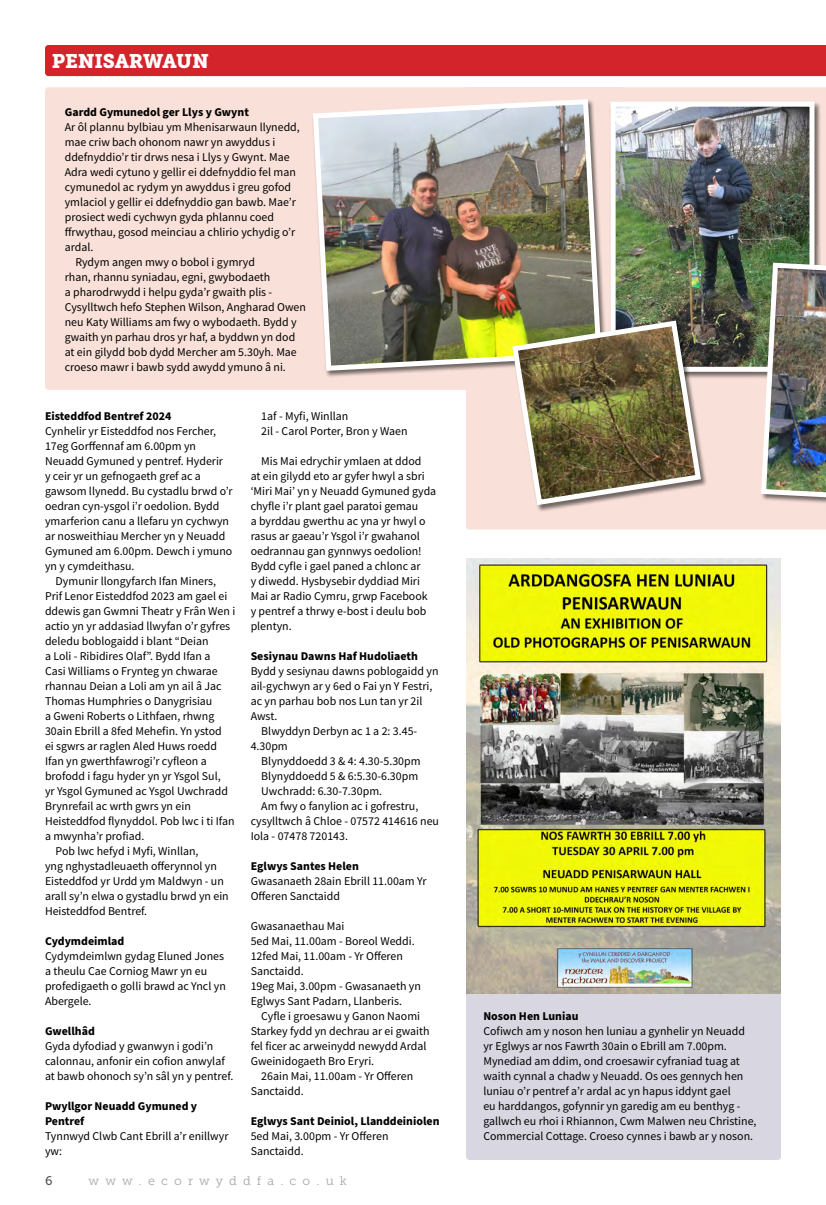
<style>
.page{position:relative;width:826px;height:1205px;background:#fff}
.page>*{position:absolute;margin:0;border:0;box-sizing:border-box;transform-origin:0 0}
.t1{font:19.62px "Museo Slab 900";letter-spacing:-.01em;color:#fff}
.t2{font:12.5px "Museo Slab 300";color:#a8a8a7}
.t3{font:12.5px "Museo Slab 500";color:#575756}
.Body_Eco{font:11.88px/15px "Source Sans Pro";color:#000}
.No_indent_Body_Eco{font:11.88px/15px "Source Sans Pro";color:#000}
.No_indent_Body_Eco-2{font:700 11.88px/15px "Source Sans Pro";color:#000}
.Body_Eco-2{font:700 11.88px "Source Sans Pro";color:#000}
</style>
<div class="page">
<div style="left:466px;top:926px;width:315px;height:234px;background:#d8d7e1;border-radius:3px"></div>
<div style="left:45px;top:87px;width:578px;height:303px;background:#f9e1d9;border-radius:3px"></div>
<div style="left:45px;top:45px;width:781px;height:31px;background:#d3232b"></div>
<img style="left:466px;top:558px;width:315px;height:435px">
<div style="left:466px;top:87px;width:360px;height:442px;background:#f9e1d9"></div>
<div style="left:312px;top:99px;width:296px;height:279px;background:#000;opacity:.55"></div>
<img style="left:312px;top:96px;width:292px;height:277px">
<div style="left:609px;top:102px;width:212px;height:277px;background:#000;opacity:.55"></div>
<img style="left:616px;top:108px;width:192px;height:258px">
<div style="left:610px;top:102px;width:204px;height:270px;border:5px solid #fff"></div>
<div style="left:511px;top:320px;width:196px;height:192px;background:#000;opacity:.55"></div>
<img style="left:509px;top:318px;width:195px;height:190px">
<img style="left:758px;top:260px;width:68px;height:252px">
<p class="t1" style="left:52px;top:50px;width:159px">PENISARWAUN</p>
<p class="No_indent_Body_Eco-2" style="left:65px;top:105px;width:186px">Gardd Gymunedol ger Llys y Gwynt</p>
<p class="No_indent_Body_Eco" style="left:65px;top:120px;width:236px">Ar ôl plannu bylbiau ym Mhenisarwaun llynedd, mae criw bach ohonom nawr yn awyddus i ddefnyddio’r tir drws nesa i Llys y Gwynt. Mae Adra wedi cytuno y gellir ei ddefnyddio fel man cymunedol ac rydym yn awyddus i greu gofod ymlaciol y gellir ei ddefnyddio gan bawb. Mae’r prosiect wedi cychwyn gyda phlannu coed ffrwythau, gosod meinciau a chlirio ychydig o’r ardal.</p>
<p class="Body_Eco" style="left:65px;top:255px;width:243px;text-indent:11px">Rydym angen mwy o bobol i gymryd<br>rhan, rhannu syniadau, egni, gwybodaeth<br>a pharodrwydd i helpu gyda’r gwaith plis - Cysylltwch hefo Stephen Wilson, Angharad Owen neu Katy Williams am fwy o wybodaeth. Bydd y gwaith yn parhau dros yr haf, a byddwn yn dod at ein gilydd bob dydd Mercher am 5.30yh. Mae croeso mawr i bawb sydd awydd ymuno â ni.</p>
<p class="Body_Eco-2" style="left:45px;top:408px;width:128px">Eisteddfod Bentref 2024</p>
<p class="Body_Eco" style="left:45px;top:423px;width:189px">Cynhelir yr Eisteddfod nos Fercher,<br>17eg Gorffennaf am 6.00pm yn<br>Neuadd Gymuned y pentref. Hyderir<br>y ceir yr un gefnogaeth gref ac a gawsom llynedd. Bu cystadlu brwd o’r oedran cyn-ysgol i’r oedolion. Bydd ymarferion canu a llefaru yn cychwyn ar nosweithiau Mercher yn y Neuadd<br>Gymuned am 6.00pm. Dewch i ymuno yn y cymdeithasu.</p>
<p class="Body_Eco" style="left:45px;top:573px;width:192px;text-indent:11px">Dymunir llongyfarch Ifan Miners, Prif Lenor Eisteddfod 2023 am gael ei ddewis gan Gwmni Theatr y Frân Wen i actio yn yr addasiad llwyfan o’r gyfres deledu boblogaidd i blant “Deian<br>a Loli - Ribidires Olaf”. Bydd Ifan a<br>Casi Williams o Frynteg yn chwarae rhannau Deian a Loli am yn ail â Jac Thomas Humphries o Danygrisiau<br>a Gweni Roberts o Lithfaen, rhwng 30ain Ebrill a 8fed Mehefin. Yn ystod<br>ei sgwrs ar raglen Aled Huws roedd Ifan yn gwerthfawrogi’r cyfleon a brofodd i fagu hyder yn yr Ysgol Sul,<br>yr Ysgol Gymuned ac Ysgol Uwchradd Brynrefail ac wrth gwrs yn ein Heisteddfod flynyddol. Pob lwc i ti Ifan a mwynha’r profiad.</p>
<p class="Body_Eco" style="left:45px;top:843px;width:185px;text-indent:11px">Pob lwc hefyd i Myfi, Winllan,<br>yng nghystadleuaeth offerynnol yn<br>Eisteddfod yr Urdd ym Maldwyn - un arall sy’n elwa o gystadlu brwd yn ein<br>Heisteddfod Bentref.</p>
<p class="No_indent_Body_Eco-2" style="left:45px;top:934px;width:81px">Cydymdeimlad</p>
<p class="No_indent_Body_Eco" style="left:45px;top:948px;width:182px">Cydymdeimlwn gydag Eluned Jones a theulu Cae Corniog Mawr yn eu profedigaeth o golli brawd ac Yncl yn<br>Abergele.</p>
<p class="No_indent_Body_Eco-2" style="left:45px;top:1024px;width:51px">Gwellhâd</p>
<p class="No_indent_Body_Eco" style="left:45px;top:1038px;width:190px">Gyda dyfodiad y gwanwyn i godi’n calonnau, anfonir ein cofion anwylaf at bawb ohonoch sy’n sâl yn y pentref.</p>
<p class="No_indent_Body_Eco-2" style="left:45px;top:1099px;width:154px">Pwyllgor Neuadd Gymuned y<br>Pentref</p>
<p class="No_indent_Body_Eco" style="left:45px;top:1128px;width:185px">Tynnwyd Clwb Cant Ebrill a’r enillwyr yw:</p>
<p class="Body_Eco" style="left:261px;top:408px;width:88px">1af - Myfi, Winllan</p>
<p class="Body_Eco" style="left:261px;top:423px;width:148px">2il - Carol Porter, Bron y Waen</p>
<p class="Body_Eco" style="left:251px;top:453px;width:187px;text-indent:11px">Mis Mai edrychir ymlaen at ddod<br>at ein gilydd eto ar gyfer hwyl a sbri ‘Miri Mai’ yn y Neuadd Gymuned gyda chyfle i’r plant gael paratoi gemau<br>a byrddau gwerthu ac yna yr hwyl o rasus ar gaeau’r Ysgol i’r gwahanol oedrannau gan gynnwys oedolion!<br>Bydd cyfle i gael paned a chlonc ar<br>y diwedd. Hysbysebir dyddiad Miri<br>Mai ar Radio Cymru, grwp Facebook y pentref a thrwy e-bost i deulu bob plentyn.</p>
<p class="No_indent_Body_Eco-2" style="left:251px;top:649px;width:169px">Sesiynau Dawns Haf Hudoliaeth</p>
<p class="No_indent_Body_Eco" style="left:251px;top:663px;width:189px">Bydd y sesiynau dawns poblogaidd yn ail-gychwyn ar y 6ed o Fai yn Y Festri, ac yn parhau bob nos Lun tan yr 2il<br>Awst.</p>
<p class="Body_Eco" style="left:251px;top:723px;width:168px;text-indent:11px">Blwyddyn Derbyn ac 1 a 2: 3.45-<br>4.30pm</p>
<p class="Body_Eco" style="left:261px;top:753px;width:161px">Blynyddoedd 3 &amp; 4: 4.30-5.30pm</p>
<p class="Body_Eco" style="left:261px;top:768px;width:158px">Blynyddoedd 5 &amp; 6:5.30-6.30pm</p>
<p class="Body_Eco" style="left:261px;top:783px;width:122px">Uwchradd: 6.30-7.30pm.</p>
<p class="Body_Eco" style="left:251px;top:798px;width:190px;text-indent:11px">Am fwy o fanylion ac i gofrestru, cysylltwch â Chloe - 07572 414616 neu<br>Iola - 07478 720143.</p>
<p class="No_indent_Body_Eco-2" style="left:251px;top:859px;width:110px">Eglwys Santes Helen</p>
<p class="No_indent_Body_Eco" style="left:251px;top:873px;width:177px">Gwasanaeth 28ain Ebrill 11.00am Yr<br>Offeren Sanctaidd</p>
<p class="No_indent_Body_Eco" style="left:251px;top:918px;width:95px">Gwasanaethau Mai</p>
<p class="No_indent_Body_Eco" style="left:251px;top:933px;width:165px">5ed Mai, 11.00am - Boreol Weddi.</p>
<p class="No_indent_Body_Eco" style="left:251px;top:948px;width:154px">12fed Mai, 11.00am - Yr Offeren<br>Sanctaidd.</p>
<p class="No_indent_Body_Eco" style="left:251px;top:978px;width:172px">19eg Mai, 3.00pm - Gwasanaeth yn<br>Eglwys Sant Padarn, Llanberis.</p>
<p class="Body_Eco" style="left:251px;top:1008px;width:180px;text-indent:11px">Cyfle i groesawu y Ganon Naomi<br>Starkey fydd yn dechrau ar ei gwaith fel ficer ac arweinydd newydd Ardal<br>Gweinidogaeth Bro Eryri.</p>
<p class="Body_Eco" style="left:251px;top:1068px;width:164px;text-indent:11px">26ain Mai, 11.00am - Yr Offeren<br>Sanctaidd.</p>
<p class="No_indent_Body_Eco-2" style="left:251px;top:1114px;width:190px">Eglwys Sant Deiniol, Llanddeiniolen</p>
<p class="No_indent_Body_Eco" style="left:251px;top:1128px;width:139px">5ed Mai, 3.00pm - Yr Offeren<br>Sanctaidd.</p>
<p class="t3" style="left:45px;top:1174px;width:9px">6</p>
<p class="t2" style="left:89px;top:1174px;width:260px">w w w . e c o r w y d d f a . c o . u k</p>
<p class="No_indent_Body_Eco-2" style="left:483px;top:1009px;width:97px">Noson Hen Luniau</p>
<p class="No_indent_Body_Eco" style="left:483px;top:1023px;width:275px">Cofiwch am y noson hen luniau a gynhelir yn Neuadd yr Eglwys ar nos Fawrth 30ain o Ebrill am 7.00pm.<br>Mynediad am ddim, ond croesawir cyfraniad tuag at waith cynnal a chadw y Neuadd. Os oes gennych hen luniau o’r pentref a’r ardal ac yn hapus iddynt gael<br>eu harddangos, gofynnir yn garedig am eu benthyg - gallwch eu rhoi i Rhiannon, Cwm Malwen neu Christine, Commercial Cottage. Croeso cynnes i bawb ar y noson.</p>
</div>
